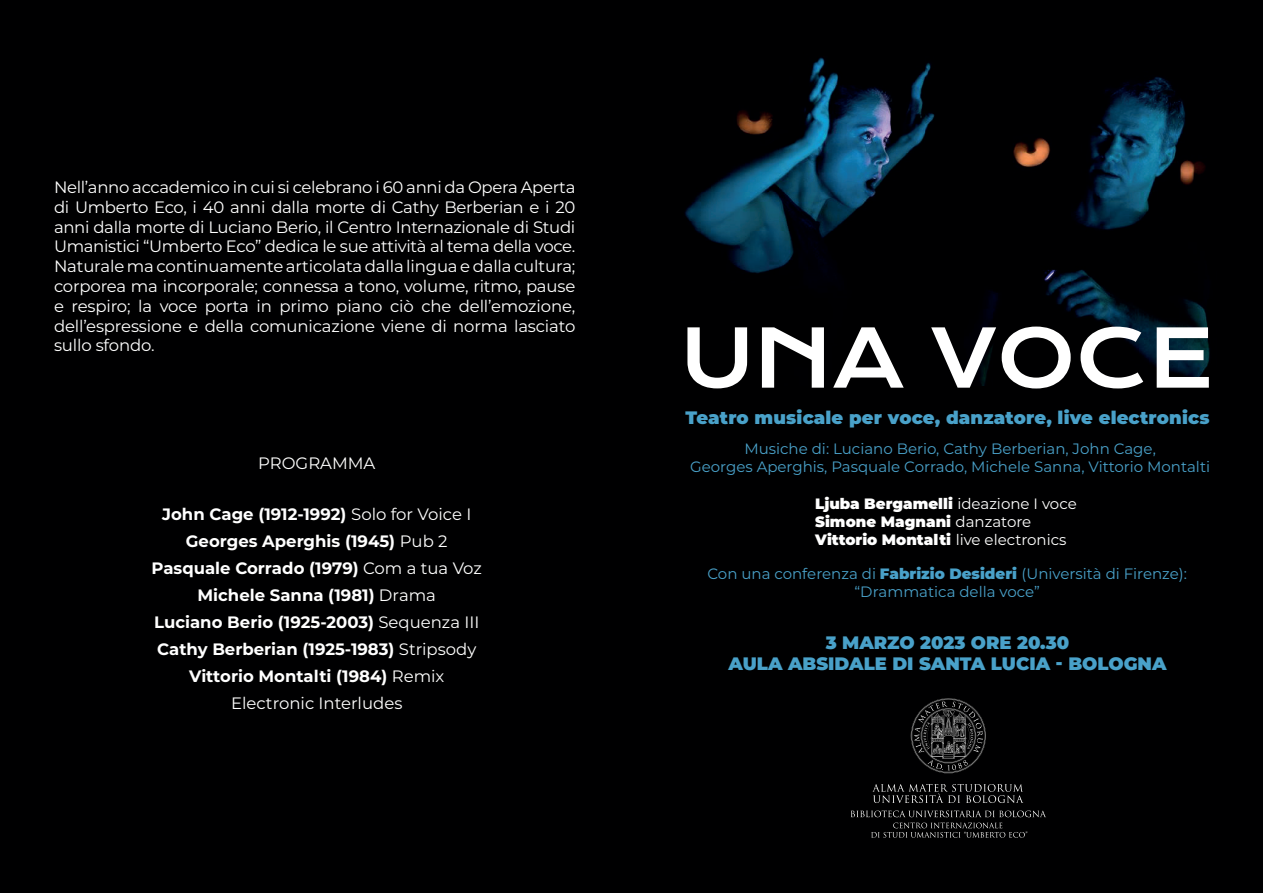
<style>
.page{position:relative;width:1263px;height:893px;background:#000001}
.page>*{position:absolute;margin:0;border:0;box-sizing:border-box;transform-origin:0 0}
.t1{font:79.05px "Krona One";color:#fff}
.t2{font:900 18px/21.6px "Montserrat";color:#49a1c9;text-align:center}
.t3{font:16.5px/19.8px "Montserrat";letter-spacing:-.01em;color:#fff;text-align:justify}
.t4{font:700 16.5px/27px "Montserrat";color:#fff;text-align:center}
.t5{font:15px/18px "Montserrat";color:#49a1c9;text-align:center}
.t6{font:900 15px/18px "Montserrat";color:#fff}
.s1{font-weight:400}
.s2{font-weight:900}
</style>
<div class="page">
<img style="left:685px;top:57px;width:525px;height:329px">
<svg style="left:911px;top:698px;width:75px;height:75px"></svg>
<svg style="left:871px;top:823px;width:156px;height:15px"></svg>
<svg style="left:851px;top:810px;width:195px;height:7px"></svg>
<svg style="left:872px;top:784px;width:151px;height:19px"></svg>
<p class="t3" style="left:54px;top:177px;width:523px">Nell’anno accademico in cui si celebrano i 60 anni da Opera Aperta di Umberto Eco, i 40 anni dalla morte di Cathy Berberian e i 20 anni dalla morte di Luciano Berio, il Centro Internazionale di Studi Umanistici “Umberto Eco” dedica le sue attività al tema della voce.<br>Naturale ma continuamente articolata dalla lingua e dalla cultura; corporea ma incorporale; connessa a tono, volume, ritmo, pause e respiro; la voce porta in primo piano ciò che dell’emozione, dell’espressione e della comunicazione viene di norma lasciato sullo sfondo.</p>
<p class="t3" style="left:258px;top:453px;width:119px">PROGRAMMA</p>
<p class="t4" style="left:152px;top:500px;width:332px">John Cage (1912-1992) <span class="s1">Solo for Voice I </span>Georges Aperghis (1945) <span class="s1">Pub 2<br></span>Pasquale Corrado (1979) <span class="s1">Com a tua Voz </span>Michele Sanna (1981) <span class="s1">Drama<br></span>Luciano Berio (1925-2003) <span class="s1">Sequenza III </span>Cathy Berberian (1925-1983) <span class="s1">Stripsody </span>Vittorio Montalti (1984) <span class="s1">Remix Electronic Interludes</span></p>
<h1 class="t1" style="left:681px;top:309px;width:534px">UNA VOCE</h1>
<p class="t2" style="left:686px;top:405px;width:525px">Teatro musicale per voce, danzatore, live electronics</p>
<p class="t5" style="left:690px;top:439px;width:521px">Musiche di: Luciano Berio, Cathy Berberian, John Cage,<br>Georges Aperghis, Pasquale Corrado, Michele Sanna, Vittorio Montalti</p>
<p class="t6" style="left:815px;top:494px;width:263px">Ljuba Bergamelli <span class="s1">ideazione I voce<br></span>Simone Magnani <span class="s1">danzatore<br></span>Vittorio Montalti <span class="s1">live electronics</span></p>
<p class="t5" style="left:707px;top:564px;width:481px">Con una conferenza di <span class="s2">Fabrizio Desideri</span> (Università di Firenze): “Drammatica della voce”</p>
<p class="t2" style="left:728px;top:630px;width:440px">3 MARZO 2023 ORE 20.30<br>AULA ABSIDALE DI SANTA LUCIA - BOLOGNA</p>
</div>
